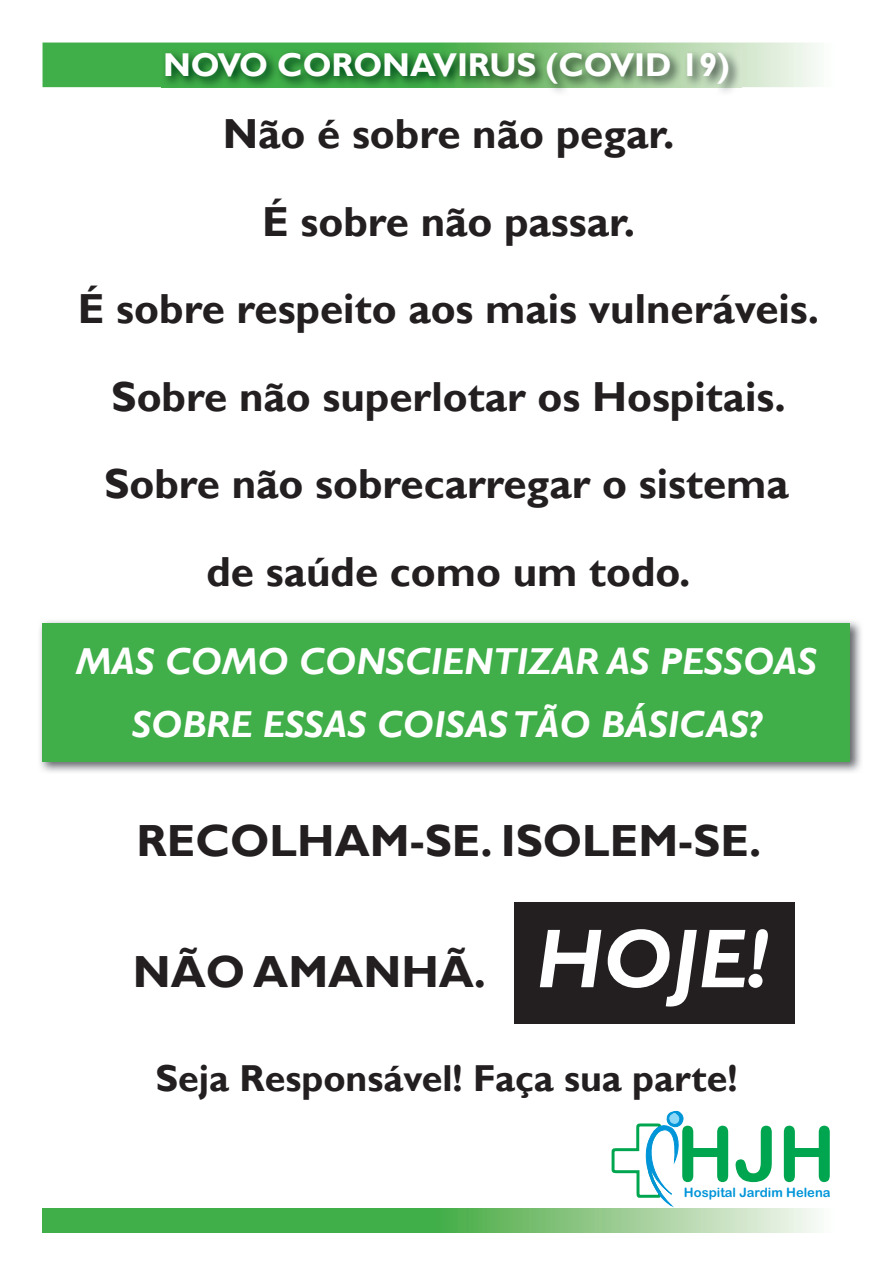
<style>
.page{position:relative;width:893px;height:1263px;background:#fff}
.page>*{position:absolute;margin:0;border:0;box-sizing:border-box;transform-origin:0 0}
.t1{font:76.2px "Arial Rounded MT Bold";color:#00a54f}
.t2{font:700 45px "Gill Sans";color:#231f20}
.t3{font:700 42px/87.4px "Gill Sans";color:#231f20;text-align:center}
.t4{font:italic 700 37.5px/63px "Gill Sans";color:#fff;text-align:center}
.t5{font:700 37.5px "Gill Sans";color:#231f20}
.t6{font:700 33px "Gill Sans";color:#fff}
.t7{font:12.9px "Arial Rounded MT Bold";color:#0095d9}
.s1{font-style:italic;font-size:84px;color:#fff}
</style>
<div class="page">
<div style="left:514px;top:902px;width:281px;height:121px;background:#231f20"></div>
<svg style="left:43px;top:1209px;width:776px;height:23px;background:#6ebe70"></svg>
<svg style="left:43px;top:43px;width:776px;height:44px;background:#7ac47d"></svg>
<img style="left:40px;top:621px;width:821px;height:151px">
<div style="left:43px;top:623px;width:807px;height:138px;background:#40ae49"></div>
<img style="left:161px;top:49px;width:580px;height:43px">
<svg style="left:611px;top:1110px;width:73px;height:96px"></svg>
<p class="t6" style="left:163px;top:45px;width:568px">NOVO CORONAVIRUS (COVID 19)</p>
<p class="t3" style="left:78px;top:91px;width:743px">Não é sobre não pegar.<br>É sobre não passar.<br>É sobre respeito aos mais vulneráveis.<br>Sobre não superlotar os Hospitais.<br>Sobre não sobrecarregar o sistema de saúde como um todo.</p>
<p class="t4" style="left:76px;top:630px;width:742px">MAS COMO CONSCIENTIZAR AS PESSOAS<br>SOBRE ESSAS COISAS TÃO BÁSICAS?</p>
<p class="t2" style="left:137px;top:814px;width:626px">RECOLHAM-SE. ISOLEM-SE.</p>
<p class="t2" style="left:133px;top:945px;width:638px">NÃO AMANHÃ. <span class="s1">HOJE!</span></p>
<p class="t5" style="left:156px;top:1056px;width:584px">Seja Responsável! Faça sua parte!</p>
<h1 class="t1" style="left:676px;top:1109px;width:161px">HJH</h1>
<p class="t7" style="left:684px;top:1185px;width:148px">Hospital Jardim Helena</p>
</div>
